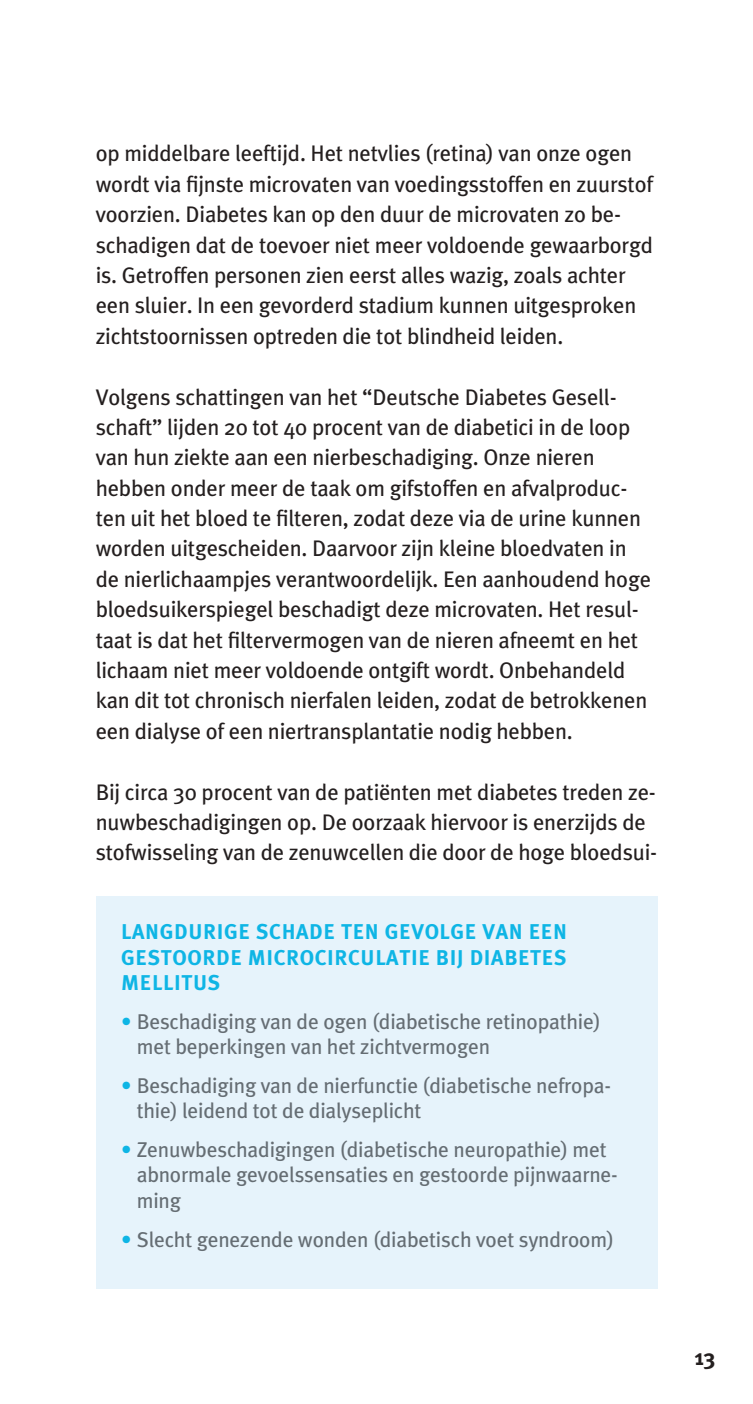
<style>
.page{position:relative;width:753px;height:1404px;background:#fff}
.page>*{position:absolute;margin:0;border:0;box-sizing:border-box;transform-origin:0 0}
.t1{font:22.5px/30.4px "Meta Plus";letter-spacing:-.01em;color:#241f1f}
.t2{font:700 22.5px "Meta Plus";color:#241f1f}
.t3{font:21.38px/25.7px "Meta Plus";letter-spacing:-.01em;color:#656d73}
.t4{font:21.38px/25.7px "Meta Plus Bold Caps";letter-spacing:.03em;color:#0eb5e5;text-align:justify}
.s1{color:#0eb5e5}
</style>
<div class="page">
<div style="left:96px;top:896px;width:561px;height:392px;background:#e6f3fb"></div>
<p class="t1" style="left:96px;top:138px;width:559px">op middelbare leeftijd. Het netvlies (retina) van onze ogen wordt via fijnste microvaten van voedingsstoffen en zuurstof voorzien. Diabetes kan op den duur de microvaten zo be&shy;schadigen dat de toevoer niet meer voldoende gewaarborgd is. Getroffen personen zien eerst alles wazig, zoals achter een sluier. In een gevorderd stadium kunnen uitgesproken zichtstoornissen optreden die tot blindheid leiden.</p>
<p class="t1" style="left:96px;top:381px;width:557px">Volgens schattingen van het “Deutsche Diabetes Gesell&shy;schaft” lijden 20 tot 40 procent van de diabetici in de loop van hun ziekte aan een nierbeschadiging. Onze nieren hebben onder meer de taak om gifstoffen en afvalproduc&shy;ten uit het bloed te filteren, zodat deze via de urine kunnen worden uitgescheiden. Daarvoor zijn kleine bloedvaten in de nierlichaampjes verantwoordelijk. Een aanhoudend hoge bloedsuikerspiegel beschadigt deze microvaten. Het resul&shy;taat is dat het filtervermogen van de nieren afneemt en het lichaam niet meer voldoende ontgift wordt. Onbehandeld kan dit tot chronisch nierfalen leiden, zodat de betrokkenen een dialyse of een niertransplantatie nodig hebben.</p>
<p class="t1" style="left:96px;top:776px;width:563px">Bij circa 30 procent van de patiënten met diabetes treden ze&shy;nuwbeschadigingen op. De oorzaak hiervoor is enerzijds de stofwisseling van de zenuwcellen die door de hoge bloedsui-</p>
<p class="t4" style="left:121px;top:918px;width:447px">LANGDURIGE SCHADE TEN GEVOLGE VAN EEN GESTOORDE MICROCIRCULATIE BIJ DIABETES MELLITUS</p>
<p class="t3" style="left:137px;top:1008px;width:465px;text-indent:-15px"><span class="s1">•</span> Beschadiging van de ogen (diabetische retinopathie) met beperkingen van het zichtvermogen</p>
<p class="t3" style="left:137px;top:1072px;width:476px;text-indent:-15px"><span class="s1">•</span> Beschadiging van de nierfunctie (diabetische nefropa&shy;thie) leidend tot de dialyseplicht</p>
<p class="t3" style="left:137px;top:1136px;width:482px;text-indent:-15px"><span class="s1">•</span> Zenuwbeschadigingen (diabetische neuropathie) met abnormale gevoelssensaties en gestoorde pijnwaarne&shy;ming</p>
<p class="t3" style="left:121px;top:1225px;width:494px"><span class="s1">•</span> Slecht genezende wonden (diabetisch voet syndroom)</p>
<p class="t2" style="left:694px;top:1343px;width:22px">13</p>
</div>
